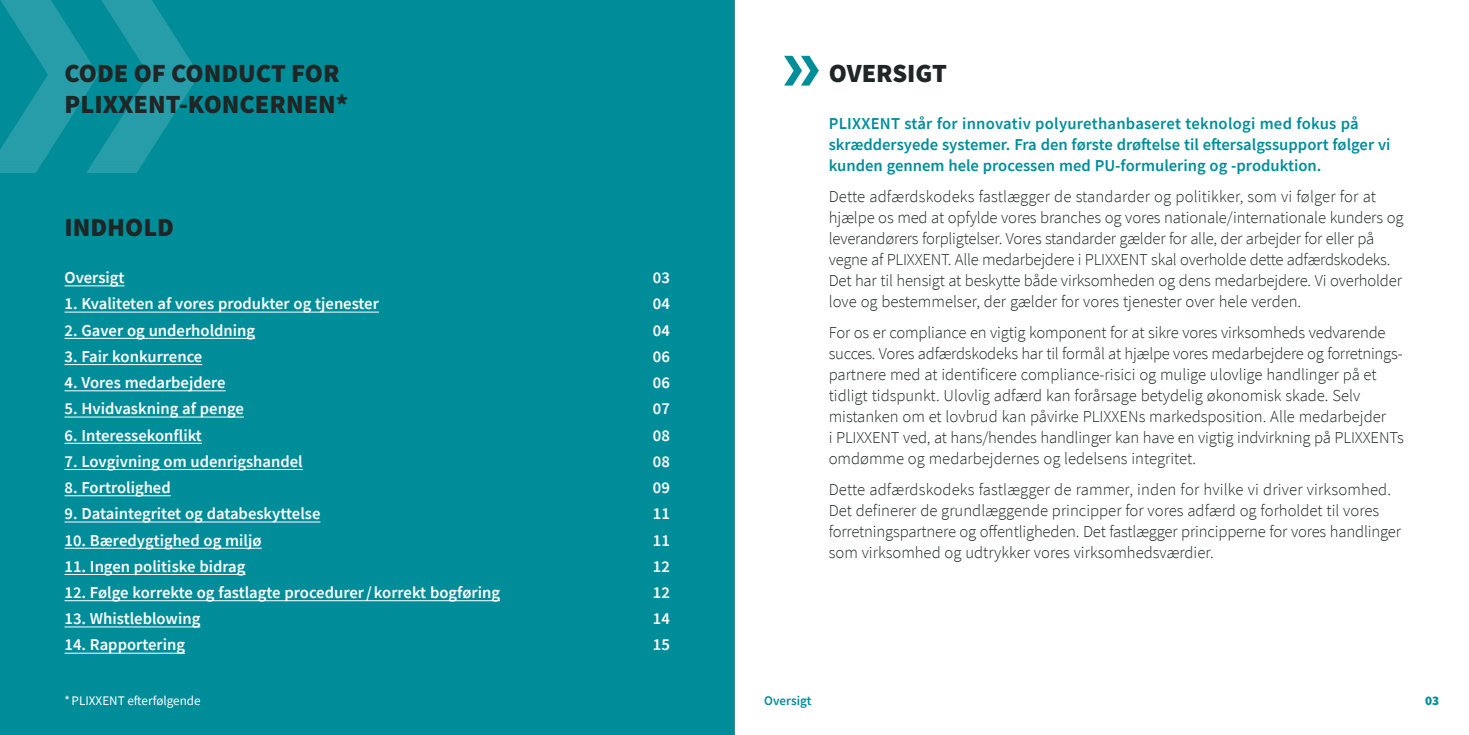
<style>
.page{position:relative;width:1469px;height:735px;background:#fff}
.page>*{position:absolute;margin:0;border:0;box-sizing:border-box;transform-origin:0 0}
.t1{font:900 26.25px/31.5px "Source Sans Pro";color:#1f2625}
.t2{font:300 16.62px/21px "Source Sans Pro";letter-spacing:-.01em;color:#1f2625}
.t3{font:600 16.62px "Source Sans Pro";color:#fff}
.t4{font:600 16.62px/21px "Source Sans Pro";color:#008d9a}
.t5{font:13.12px "Source Sans Pro";color:#fff}
.t6{font:600 13.12px "Source Sans Pro";color:#008d9a}
.t7{font:900 13.12px "Source Sans Pro";color:#008d9a}
</style>
<div class="page">
<div style="left:0;top:0;width:734px;height:734px;background:#008d9a"></div>
<svg style="left:784px;top:56px;width:34px;height:30px"></svg>
<svg style="left:0;top:0;width:199px;height:173px"></svg>
<hr style="left:64px;top:285px;width:61px;height:1px;background:#fff">
<hr style="left:64px;top:311px;width:315px;height:1px;background:#fff">
<hr style="left:64px;top:338px;width:191px;height:1px;background:#fff">
<hr style="left:64px;top:364px;width:138px;height:1px;background:#fff">
<hr style="left:64px;top:390px;width:162px;height:1px;background:#fff">
<hr style="left:64px;top:416px;width:180px;height:1px;background:#fff">
<hr style="left:64px;top:442px;width:138px;height:1px;background:#fff">
<hr style="left:64px;top:469px;width:239px;height:1px;background:#fff">
<hr style="left:64px;top:495px;width:107px;height:1px;background:#fff">
<hr style="left:64px;top:521px;width:256px;height:1px;background:#fff">
<hr style="left:64px;top:547px;width:198px;height:1px;background:#fff">
<hr style="left:64px;top:573px;width:181px;height:1px;background:#fff">
<hr style="left:64px;top:600px;width:436px;height:1px;background:#fff">
<hr style="left:64px;top:626px;width:136px;height:1px;background:#fff">
<hr style="left:64px;top:652px;width:121px;height:1px;background:#fff">
<hr style="left:734px;top:0;width:1px;height:734px;background:#85878b">
<h1 class="t1" style="left:64px;top:57px;width:285px">CODE OF CONDUCT FOR<br>PLIXXENT-KONCERNEN*</h1>
<h1 class="t1" style="left:64px;top:211px;width:111px">INDHOLD</h1>
<p class="t3" style="left:64px;top:266px;width:62px">Oversigt</p>
<p class="t3" style="left:653px;top:266px;width:19px">03</p>
<p class="t3" style="left:64px;top:293px;width:316px">1. Kvaliteten af vores produkter og tjenester</p>
<p class="t3" style="left:653px;top:293px;width:19px">04</p>
<p class="t3" style="left:64px;top:319px;width:192px">2. Gaver og underholdning</p>
<p class="t3" style="left:653px;top:319px;width:19px">04</p>
<p class="t3" style="left:64px;top:345px;width:139px">3. Fair konkurrence</p>
<p class="t3" style="left:653px;top:345px;width:19px">06</p>
<p class="t3" style="left:64px;top:371px;width:163px">4. Vores medarbejdere</p>
<p class="t3" style="left:653px;top:371px;width:19px">06</p>
<p class="t3" style="left:64px;top:397px;width:181px">5. Hvidvaskning af penge</p>
<p class="t3" style="left:653px;top:397px;width:19px">07</p>
<p class="t3" style="left:64px;top:424px;width:139px">6. Interessekonflikt</p>
<p class="t3" style="left:653px;top:424px;width:19px">08</p>
<p class="t3" style="left:64px;top:450px;width:240px">7. Lovgivning om udenrigshandel</p>
<p class="t3" style="left:653px;top:450px;width:19px">08</p>
<p class="t3" style="left:64px;top:476px;width:108px">8. Fortrolighed</p>
<p class="t3" style="left:653px;top:476px;width:19px">09</p>
<p class="t3" style="left:64px;top:502px;width:257px">9. Dataintegritet og databeskyttelse</p>
<p class="t3" style="left:653px;top:502px;width:19px">11</p>
<p class="t3" style="left:64px;top:528px;width:199px">10. Bæredygtighed og miljø</p>
<p class="t3" style="left:653px;top:528px;width:19px">11</p>
<p class="t3" style="left:64px;top:555px;width:182px">11. Ingen politiske bidrag</p>
<p class="t3" style="left:653px;top:555px;width:19px">12</p>
<p class="t3" style="left:64px;top:581px;width:437px">12. Følge korrekte og fastlagte procedurer/korrekt bogføring</p>
<p class="t3" style="left:653px;top:581px;width:19px">12</p>
<p class="t3" style="left:64px;top:607px;width:137px">13. Whistleblowing</p>
<p class="t3" style="left:653px;top:607px;width:19px">14</p>
<p class="t3" style="left:64px;top:633px;width:122px">14. Rapportering</p>
<p class="t3" style="left:653px;top:633px;width:19px">15</p>
<p class="t5" style="left:64px;top:692px;width:138px">* PLIXXENT efterfølgende</p>
<p class="t6" style="left:764px;top:691px;width:49px">Oversigt</p>
<h1 class="t1" style="left:828px;top:57px;width:120px">OVERSIGT</h1>
<p class="t4" style="left:828px;top:113px;width:563px">PLIXXENT står for innovativ polyurethanbaseret teknologi med fokus på -skræddersyede systemer. Fra den første drøftelse til eftersalgssupport følger vi kunden gennem hele processen med PU-formulering og -produktion.</p>
<p class="t2" style="left:828px;top:186px;width:576px">Dette adfærdskodeks fastlægger de standarder og politikker, som vi følger for at hjælpe os med at opfylde vores branches og vores nationale/internationale kunders og leverandørers forpligtelser. Vores standarder gælder for alle, der arbejder for eller på vegne af PLIXXENT. Alle medarbejdere i PLIXXENT skal overholde dette adfærdskodeks.<br>Det har til hensigt at beskytte både virksomheden og dens medarbejdere. Vi overholder love og bestemmelser, der gælder for vores tjenester over hele verden.</p>
<p class="t2" style="left:828px;top:322px;width:576px">For os er compliance en vigtig komponent for at sikre vores virksomheds vedvarende succes. Vores adfærdskodeks har til formål at hjælpe vores medarbejdere og forretnings&shy;partnere med at identificere compliance-risici og mulige ulovlige handlinger på et tidligt tidspunkt. Ulovlig adfærd kan forårsage betydelig økonomisk skade. Selv mistanken om et lovbrud kan påvirke PLIXXENs markedsposition. Alle medarbejder<br>i PLIXXENT ved, at hans/hendes handlinger kan have en vigtig indvirkning på PLIXXENTs omdømme og medarbejdernes og ledelsens integritet.</p>
<p class="t2" style="left:828px;top:478px;width:574px">Dette adfærdskodeks fastlægger de rammer, inden for hvilke vi driver virksomhed.<br>Det definerer de grundlæggende principper for vores adfærd og forholdet til vores forretningspartnere og offentligheden. Det fastlægger principperne for vores handlinger som virksomhed og udtrykker vores virksomhedsværdier.</p>
<p class="t7" style="left:1424px;top:691px;width:16px">03</p>
</div>
